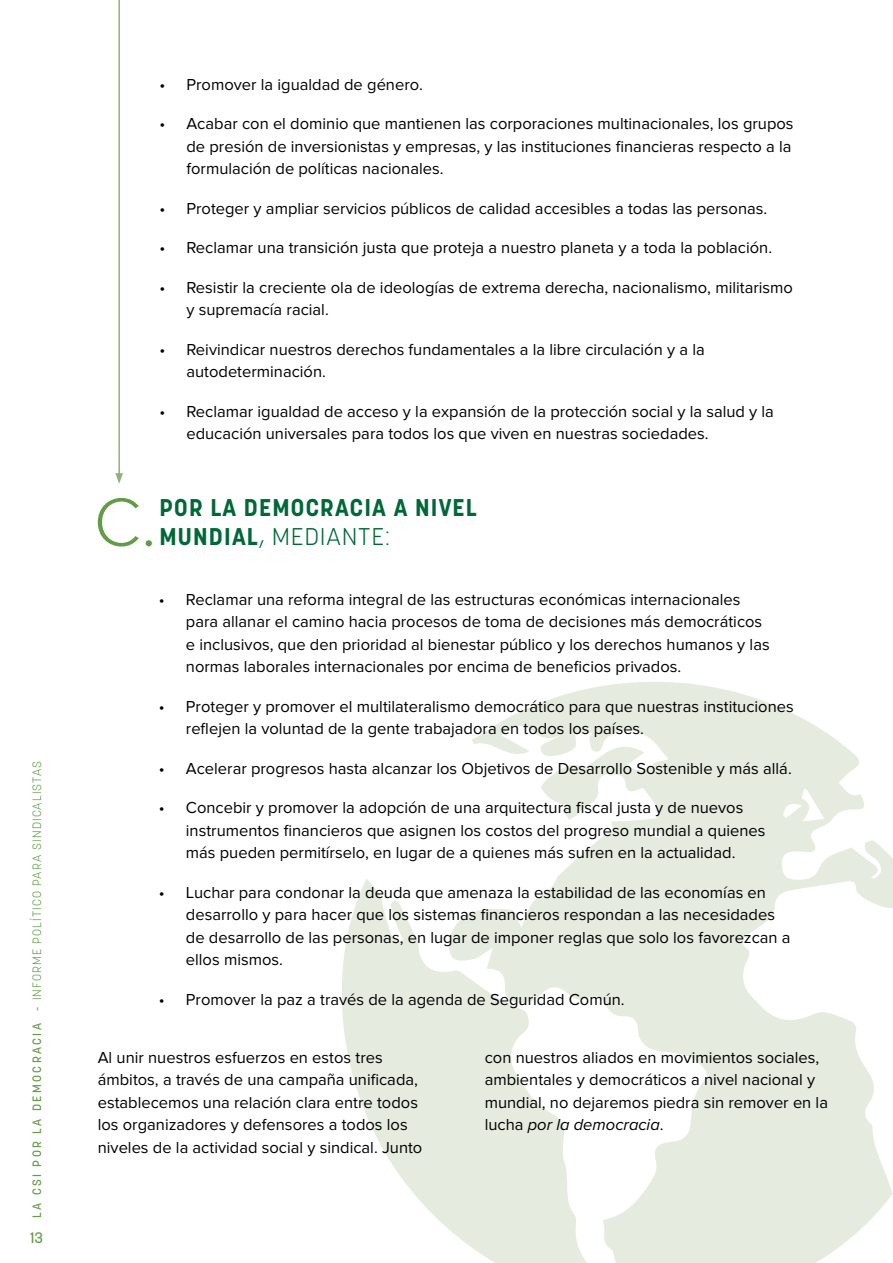
<style>
.page{position:relative;width:893px;height:1263px;background:#fff}
.page>*{position:absolute;margin:0;border:0;box-sizing:border-box;transform-origin:0 0}
.t1{font:700 24px/28.8px "Korolev";letter-spacing:.05em;color:#006838}
.t2{font:16.5px/22.5px "Proxima Nova";color:#000}
.t3{font:500 15px "Korolev";color:#639c49}
.t4{font:300 12px "Korolev";letter-spacing:.1em;color:#639c49}
.s1{font-weight:500}
.s2{font-weight:300}
.s3{font-style:italic}
</style>
<div class="page">
<svg style="left:342px;top:682px;width:551px;height:581px;fill:#e5ebdf"></svg>
<svg style="left:98px;top:498px;width:54px;height:48px"></svg>
<hr style="left:118px;top:0;width:2px;height:475px;background:#8db278">
<svg style="left:115px;top:473px;width:8px;height:11px"></svg>
<p class="t4" style="left:29px;top:1218px;width:458px;rotate:-90deg"><span class="s1">LA CSI POR LA DEMOCRACIA -</span> INFORME POLÍTICO PARA SINDICALISTAS</p>
<p class="t3" style="left:30px;top:1228px;width:14px">13</p>
<p class="t2" style="left:159px;top:73px;width:265px">• Promover la igualdad de género.</p>
<p class="t2" style="left:186px;top:113px;width:609px;text-indent:-27px">• Acabar con el dominio que mantienen las corporaciones multinacionales, los grupos de presión de inversionistas y empresas, y las instituciones financieras respecto a la formulación de políticas nacionales.</p>
<p class="t2" style="left:159px;top:197px;width:609px">• Proteger y ampliar servicios públicos de calidad accesibles a todas las personas.</p>
<p class="t2" style="left:159px;top:237px;width:614px">• Reclamar una transición justa que proteja a nuestro planeta y a toda la población.</p>
<p class="t2" style="left:186px;top:276px;width:608px;text-indent:-27px">• Resistir la creciente ola de ideologías de extrema derecha, nacionalismo, militarismo y supremacía racial.</p>
<p class="t2" style="left:186px;top:338px;width:520px;text-indent:-27px">• Reivindicar nuestros derechos fundamentales a la libre circulación y a la autodeterminación.</p>
<p class="t2" style="left:186px;top:400px;width:589px;text-indent:-27px">• Reclamar igualdad de acceso y la expansión de la protección social y la salud y la educación universales para todos los que viven en nuestras sociedades.</p>
<h1 class="t1" style="left:159px;top:493px;width:319px">POR LA DEMOCRACIA A NIVEL<br>MUNDIAL<span class="s2">, MEDIANTE:</span></h1>
<p class="t2" style="left:186px;top:588px;width:585px;text-indent:-27px">• Reclamar una reforma integral de las estructuras económicas internacionales para allanar el camino hacia procesos de toma de decisiones más democráticos e inclusivos, que den prioridad al bienestar público y los derechos humanos y las normas laborales internacionales por encima de beneficios privados.</p>
<p class="t2" style="left:186px;top:695px;width:609px;text-indent:-27px">• Proteger y promover el multilateralismo democrático para que nuestras instituciones reflejen la voluntad de la gente trabajadora en todos los países.</p>
<p class="t2" style="left:159px;top:757px;width:634px">• Acelerar progresos hasta alcanzar los Objetivos de Desarrollo Sostenible y más allá.</p>
<p class="t2" style="left:186px;top:797px;width:581px;text-indent:-27px">• Concebir y promover la adopción de una arquitectura fiscal justa y de nuevos instrumentos financieros que asignen los costos del progreso mundial a quienes más pueden permitírselo, en lugar de a quienes más sufren en la actualidad.</p>
<p class="t2" style="left:186px;top:881px;width:606px;text-indent:-27px">• Luchar para condonar la deuda que amenaza la estabilidad de las economías en desarrollo y para hacer que los sistemas financieros respondan a las necesidades de desarrollo de las personas, en lugar de imponer reglas que solo los favorezcan a ellos mismos.</p>
<p class="t2" style="left:159px;top:988px;width:467px">• Promover la paz a través de la agenda de Seguridad Común.</p>
<p class="t2" style="left:98px;top:1046px;width:326px">Al unir nuestros esfuerzos en estos tres ámbitos, a través de una campaña unificada, establecemos una relación clara entre todos los organizadores y defensores a todos los niveles de la actividad social y sindical. Junto</p>
<p class="t2" style="left:485px;top:1046px;width:345px">con nuestros aliados en movimientos sociales, ambientales y democráticos a nivel nacional y mundial, no dejaremos piedra sin remover en la lucha <span class="s3">por la democracia</span>.</p>
</div>
